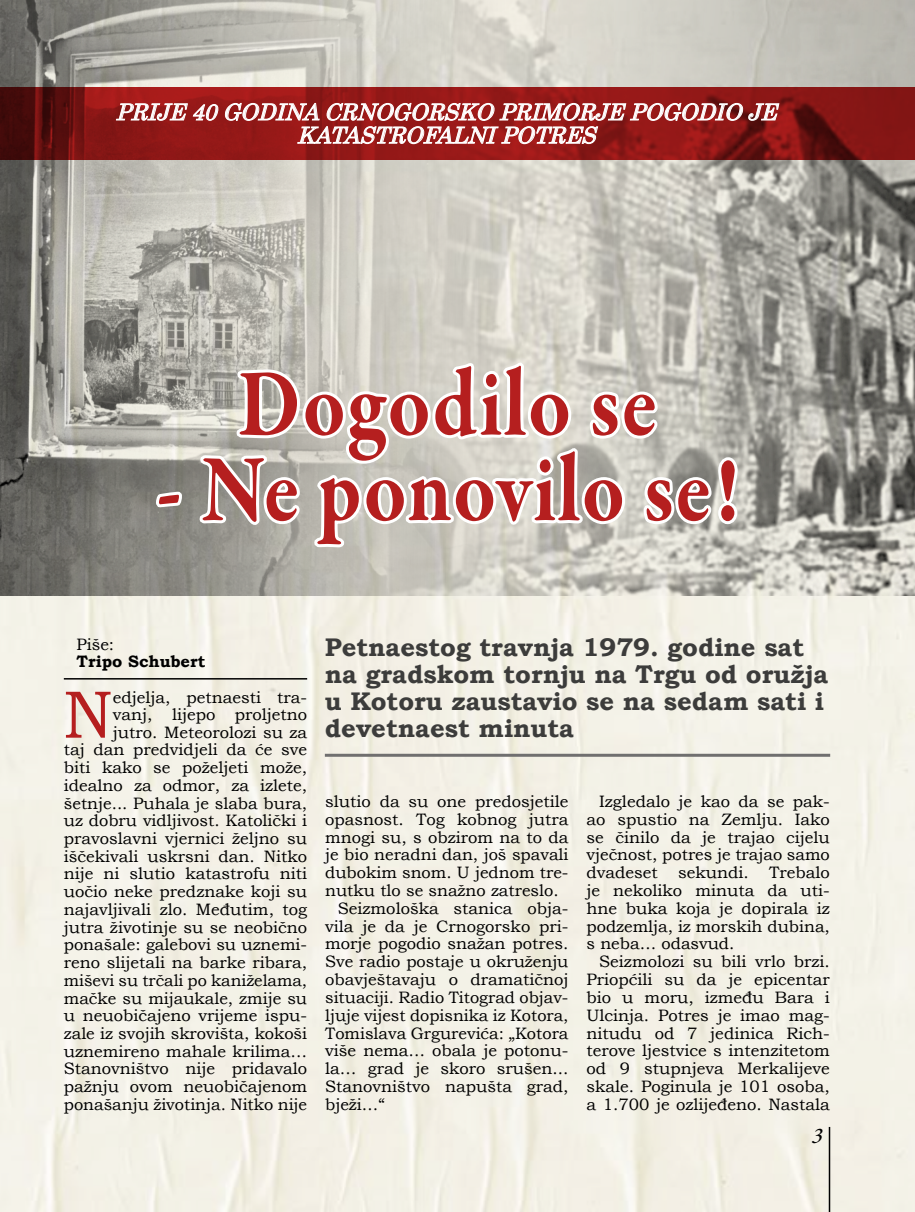
<style>
.page{position:relative;width:915px;height:1212px;background:#fff}
.page>*{position:absolute;margin:0;border:0;box-sizing:border-box;transform-origin:0 0}
.t1{font:700 97.5px "Garamond Premr Pro";letter-spacing:.02em;color:#b51f1f;scale:.85 1}
.t2{font:67.35px "Bookman Old Style";color:#b51f1f}
.t3{font:700 25.5px/26.7px "Bookman Old Style";color:#3c3c3b}
.t4{font:italic 22.5px/23.2px "Century";color:#fff;text-align:center}
.t5{font:italic 22.5px "Minion Pro";color:#000}
.t6{font:16.5px/17.7px "Bookman Old Style";color:#000;text-align:justify}
.t7{font:700 16.5px "Bookman Old Style";color:#000}
</style>
<div class="page">
<img style="left:0;top:595px;width:914px;height:617px">
<img style="left:635px;top:0;width:279px;height:595px">
<img style="left:0;top:0;width:635px;height:595px">
<svg style="left:0;top:87px;width:914px;height:72px"></svg>
<hr style="left:64px;top:678px;width:243px;height:1px;background:#000">
<svg style="left:116px;top:101px;width:663px;height:43px"></svg>
<svg style="left:153px;top:489px;width:32px;height:20px"></svg>
<svg style="left:196px;top:360px;width:544px;height:190px"></svg>
<hr style="left:325px;top:754px;width:504px;height:3px;background:#706f6f">
<hr style="left:828px;top:1127px;width:2px;height:85px;background:#000">
<h3 class="t4" style="left:116px;top:98px;width:671px">PRIJE40GODINACRNOGORSKO PRIMORJEPOGODIO JE<br>KATASTROFALNIPOTRES</h3>
<h1 class="t1" style="left:237px;top:344px;width:495px">Dogodilo se</h1>
<h1 class="t1" style="left:155px;top:429px;width:687px">- Ne ponovilo se!</h1>
<p class="t6" style="left:77px;top:635px;width:39px">Piše:</p>
<p class="t7" style="left:77px;top:650px;width:130px">Tripo Schubert</p>
<h2 class="t2" style="left:63px;top:671px;width:51px">N</h2>
<p class="t6" style="left:64px;top:689px;width:245px;text-align:right">edjelja, petnaesti tra-<br>vanj, lijepo proljetno<br>jutro. Meteorolozi su za<br>taj dan predvidjeli da će sve biti kako se poželjeti može, idealno za odmor, za izlete, šetnje... Puhala je slaba bura, uz dobru vidljivost. Katolički i pravoslavni vjernici željno su iščekivali uskrsni dan. Nitko nije ni slutio katastrofu niti uočio neke predznake koji su najavljivali zlo. Međutim, tog jutra životinje su se neobično ponašale: galebovi su uznemi&shy;reno slijetali na barke ribara, miševi su trčali po kaniželama, mačke su mijaukale, zmije su u neuobičajeno vrijeme ispu&shy;zale iz svojih skrovišta, kokoši uznemireno mahale krilima…<br>Stanovništvo nije pridavalo pažnju ovom neuobičajenom ponašanju životinja. Nitko nije</p>
<h3 class="t3" style="left:325px;top:634px;width:504px">Petnaestog travnja 1979. godine sat na gradskom tornju na Trgu od oružja u Kotoru zaustavio se na sedam sati i devetnaest minuta</h3>
<p class="t6" style="left:325px;top:792px;width:245px">slutio da su one predosjetile</p>
<p class="t6" style="left:325px;top:810px;width:245px">opasnost. Tog kobnog jutra</p>
<p class="t6" style="left:325px;top:828px;width:245px">mnogi su, s obzirom na to da</p>
<p class="t6" style="left:325px;top:846px;width:245px">je bio neradni dan, još spavali</p>
<p class="t6" style="left:325px;top:864px;width:245px">dubokim snom. U jednom tre-</p>
<p class="t6" style="left:325px;top:881px;width:235px">nutku tlo se snažno zatreslo.</p>
<p class="t6" style="left:338px;top:899px;width:232px">Seizmološka stanica obja-</p>
<p class="t6" style="left:325px;top:917px;width:245px">vila je da je Crnogorsko pri-</p>
<p class="t6" style="left:325px;top:935px;width:245px">morje pogodio snažan potres.</p>
<p class="t6" style="left:325px;top:953px;width:245px">Sve radio postaje u okruženju</p>
<p class="t6" style="left:325px;top:971px;width:245px">obavještavaju o dramatičnoj</p>
<p class="t6" style="left:325px;top:988px;width:245px">situaciji. Radio Titograd objav-</p>
<p class="t6" style="left:325px;top:1006px;width:245px">ljuje vijest dopisnika iz Kotora,</p>
<p class="t6" style="left:325px;top:1024px;width:245px">Tomislava Grgurevića: „Kotora</p>
<p class="t6" style="left:325px;top:1042px;width:245px">više nema… obala je potonu-</p>
<p class="t6" style="left:325px;top:1060px;width:245px">la… grad je skoro srušen...</p>
<p class="t6" style="left:325px;top:1078px;width:245px">Stanovništvo napušta grad,</p>
<p class="t6" style="left:325px;top:1095px;width:61px">bježi…“</p>
<p class="t6" style="left:586px;top:792px;width:245px;text-indent:13px">Izgledalo je kao da se pak&shy;ao spustio na Zemlju. Iako se činilo da je trajao cijelu vječnost, potres je trajao samo dvadeset sekundi. Trebalo je nekoliko minuta da uti&shy;hne buka koja je dopirala iz podzemlja, iz morskih dubina, s neba… odasvud.</p>
<p class="t6" style="left:586px;top:953px;width:245px;text-indent:13px">Seizmolozi su bili vrlo brzi.<br>Priopćili su da je epicentar bio u moru, između Bara i Ulcinja. Potres je imao mag&shy;nitudu od 7 jedinica Rich&shy;terove ljestvice s intenzitetom od 9 stupnjeva Merkalijeve skale. Poginula je 101 osoba, a 1.700 je ozlijeđeno. Nastala</p>
<h3 class="t5" style="left:810px;top:1121px;width:20px">3</h3>
</div>
